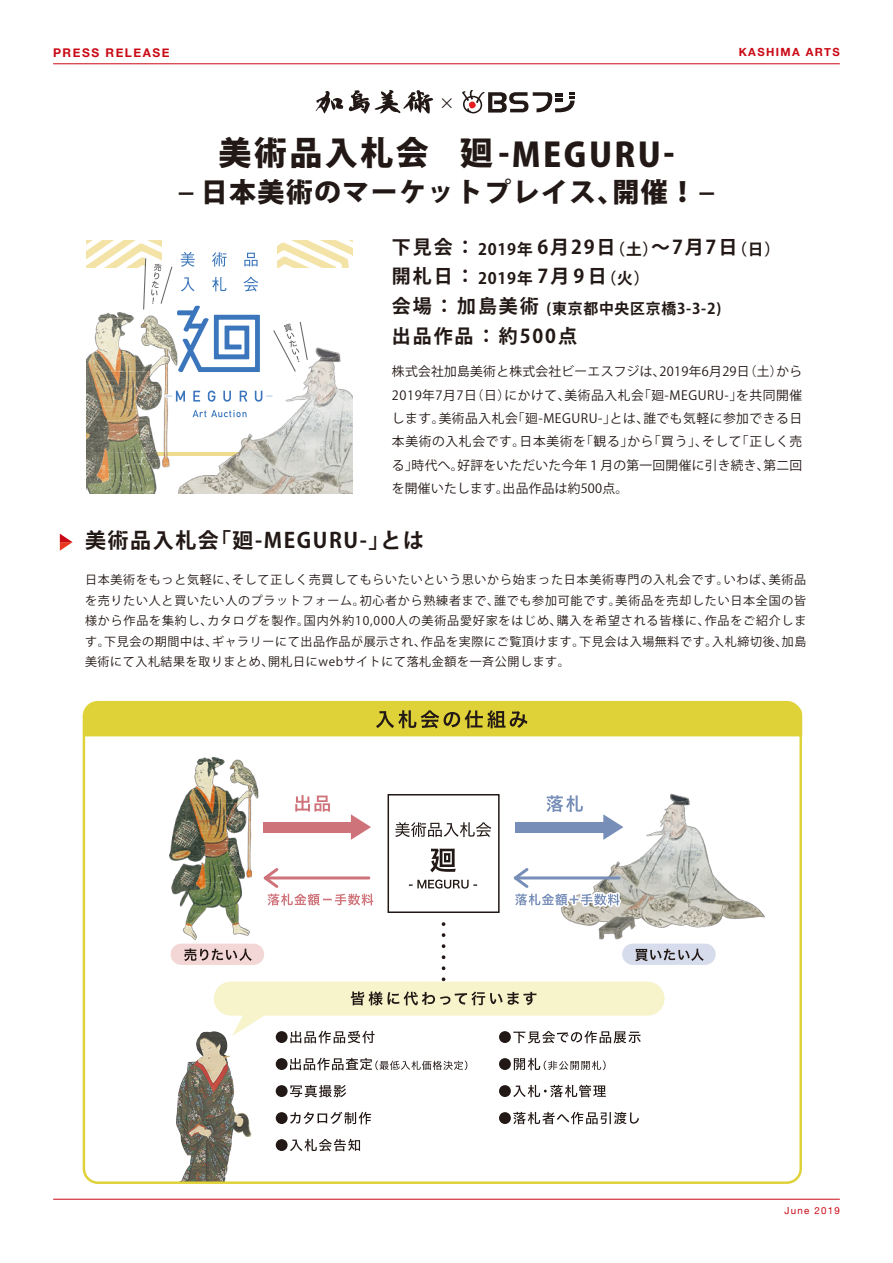
<style>
.page{position:relative;width:893px;height:1263px;background:#fff}
.page>*{position:absolute;margin:0;border:0;box-sizing:border-box;transform-origin:0 0}
.t1{font:800 33px "Koz Go Pro";letter-spacing:.075em;color:#221815}
.t2{font:800 27px "Koz Go Pro";letter-spacing:.05em;color:#221815}
.t3{font:700 21px "Koz Go Pro";letter-spacing:.075em;color:#221815}
.t4{font:700 18.9px/29.7px "Koz Go Pro";letter-spacing:.1em;color:#221815}
.t5{font:15.6px "Koz Go Pr 6 N";color:#221815}
.t6{font:700 14.85px "Koz Go Pro";letter-spacing:.05em;color:#221815}
.t7{font:12.75px/23.4px "Koz Go Pro";letter-spacing:.02em;color:#221815;text-align:justify}
.t8{font:12px/20.4px "Koz Go Pro";letter-spacing:.05em;color:#221815;text-align:justify}
.t9{font:700 12px "Helvetica Neue";letter-spacing:.125em;color:#ca0915}
.t10{font:700 11.25px "Helvetica Neue";letter-spacing:.125em;color:#ca0915}
.t11{font:9.75px "Helvetica Neue";letter-spacing:.125em;color:#ca0915}
.s1{font-size:21.6px}
.s2{font-size:15.6px}
.s3{font-size:18.9px}
</style>
<div class="page">
<hr style="left:53px;top:63px;width:787px;height:1px;background:#ca0915">
<hr style="left:53px;top:1199px;width:787px;height:1px;background:#ca0915">
<svg style="left:60px;top:534px;width:13px;height:17px"></svg>
<img style="left:176px;top:1031px;width:76px;height:150px">
<div style="left:214px;top:981px;width:450px;height:34px;background:#f7f3cb;border-radius:17px"></div>
<img style="left:169px;top:757px;width:119px;height:194px">
<img style="left:559px;top:793px;width:206px;height:154px">
<div style="left:622px;top:944px;width:94px;height:21px;background:#d6dceb;border-radius:11px"></div>
<div style="left:84px;top:702px;width:718px;height:34px;background:#dfd238"></div>
<svg style="left:295px;top:795px;width:35px;height:16px"></svg>
<svg style="left:547px;top:795px;width:36px;height:17px"></svg>
<svg style="left:395px;top:822px;width:96px;height:15px"></svg>
<svg style="left:430px;top:848px;width:26px;height:24px"></svg>
<svg style="left:409px;top:879px;width:68px;height:9px"></svg>
<svg style="left:351px;top:991px;width:185px;height:14px"></svg>
<svg style="left:635px;top:949px;width:69px;height:12px"></svg>
<div style="left:388px;top:794px;width:112px;height:119px;border:2px solid #221815"></div>
<div style="left:263px;top:822px;width:98px;height:10px;background:#cf737a"></div>
<svg style="left:351px;top:814px;width:20px;height:26px"></svg>
<div style="left:515px;top:822px;width:99px;height:10px;background:#778eb8"></div>
<svg style="left:603px;top:814px;width:20px;height:26px"></svg>
<svg style="left:260px;top:865px;width:113px;height:40px"></svg>
<svg style="left:513px;top:865px;width:110px;height:50px"></svg>
<svg style="left:442px;top:935px;width:3px;height:45px"></svg>
<div style="left:171px;top:944px;width:93px;height:21px;background:#f2d7d6;border-radius:11px"></div>
<svg style="left:184px;top:948px;width:68px;height:13px"></svg>
<svg style="left:276px;top:1031px;width:99px;height:12px"></svg>
<svg style="left:276px;top:1058px;width:191px;height:12px"></svg>
<svg style="left:276px;top:1085px;width:70px;height:12px"></svg>
<svg style="left:276px;top:1112px;width:95px;height:12px"></svg>
<svg style="left:276px;top:1139px;width:84px;height:12px"></svg>
<svg style="left:499px;top:1031px;width:142px;height:12px"></svg>
<svg style="left:499px;top:1058px;width:107px;height:12px"></svg>
<svg style="left:499px;top:1085px;width:107px;height:12px"></svg>
<svg style="left:499px;top:1112px;width:140px;height:12px"></svg>
<img style="left:188px;top:375px;width:164px;height:119px">
<img style="left:86px;top:375px;width:102px;height:119px">
<svg style="left:193px;top:410px;width:54px;height:7px"></svg>
<svg style="left:163px;top:387px;width:112px;height:17px"></svg>
<svg style="left:86px;top:241px;width:266px;height:134px"></svg>
<svg style="left:349px;top:90px;width:84px;height:24px"></svg>
<svg style="left:316px;top:91px;width:27px;height:22px"></svg>
<svg style="left:462px;top:90px;width:113px;height:23px"></svg>
<p class="t9" style="left:53px;top:43px;width:118px">PRESS RELEASE</p>
<p class="t10" style="left:739px;top:44px;width:103px">KASHIMA ARTS</p>
<h3 class="t5" style="left:439px;top:94px;width:17px">×</h3>
<h1 class="t1" style="left:218px;top:131px;width:457px">美術品入札会 廻-MEGURU-</h1>
<h2 class="t2" style="left:178px;top:175px;width:538px"><span class="s1">̶</span> 日本美術のマーケットプレイス、開催！<span class="s1">̶</span></h2>
<h3 class="t4" style="left:392px;top:233px;width:398px">下見会：<span class="s2">2019年</span> 6月29日<span class="s2">（土）</span>～7月7日<span class="s2">（日）　</span>開札日：<span class="s2">2019年</span> 7月 9日<span class="s2">（火）</span></h3>
<p class="t6" style="left:392px;top:299px;width:331px"><span class="s3">会場：加島美術</span> (東京都中央区京橋3-3-2)</p>
<h3 class="t4" style="left:392px;top:322px;width:186px">出品作品：約500点</h3>
<p class="t7" style="left:392px;top:360px;width:412px">株式会社加島美術と株式会社ビーエスフジは、2019年6月29日（土）から2019年7月7日（日）にかけて、美術品入札会「廻-MEGURU-」を共同開催します。美術品入札会「廻-MEGURU-」とは、誰でも気軽に参加できる日本美術の入札会です。日本美術を「観る」から「買う」、そして「正しく売る」時代へ。好評をいただいた今年１月の第一回開催に引き続き、第二回を開催いたします。出品作品は約500点。</p>
<h3 class="t3" style="left:85px;top:527px;width:341px">美術品入札会「廻-MEGURU-」とは</h3>
<p class="t8" style="left:85px;top:570px;width:723px">日本美術をもっと気軽に、そして正しく売買してもらいたいという思いから始まった日本美術専門の入札会です。いわば、美術品を売りたい人と買いたい人のプラットフォーム。初心者から熟練者まで、誰でも参加可能です。美術品を売却したい日本全国の皆様から作品を集約し、カタログを製作。国内外約10,000人の美術品愛好家をはじめ、購入を希望される皆様に、作品をご紹介します。下見会の期間中は、ギャラリーにて出品作品が展示され、作品を実際にご覧頂けます。下見会は入場無料です。入札締切後、加島美術にて入札結果を取りまとめ、開札日にwebサイトにて落札金額を一斉公開します。</p>
<p class="t11" style="left:784px;top:1203px;width:57px">June 2019</p>
</div>
